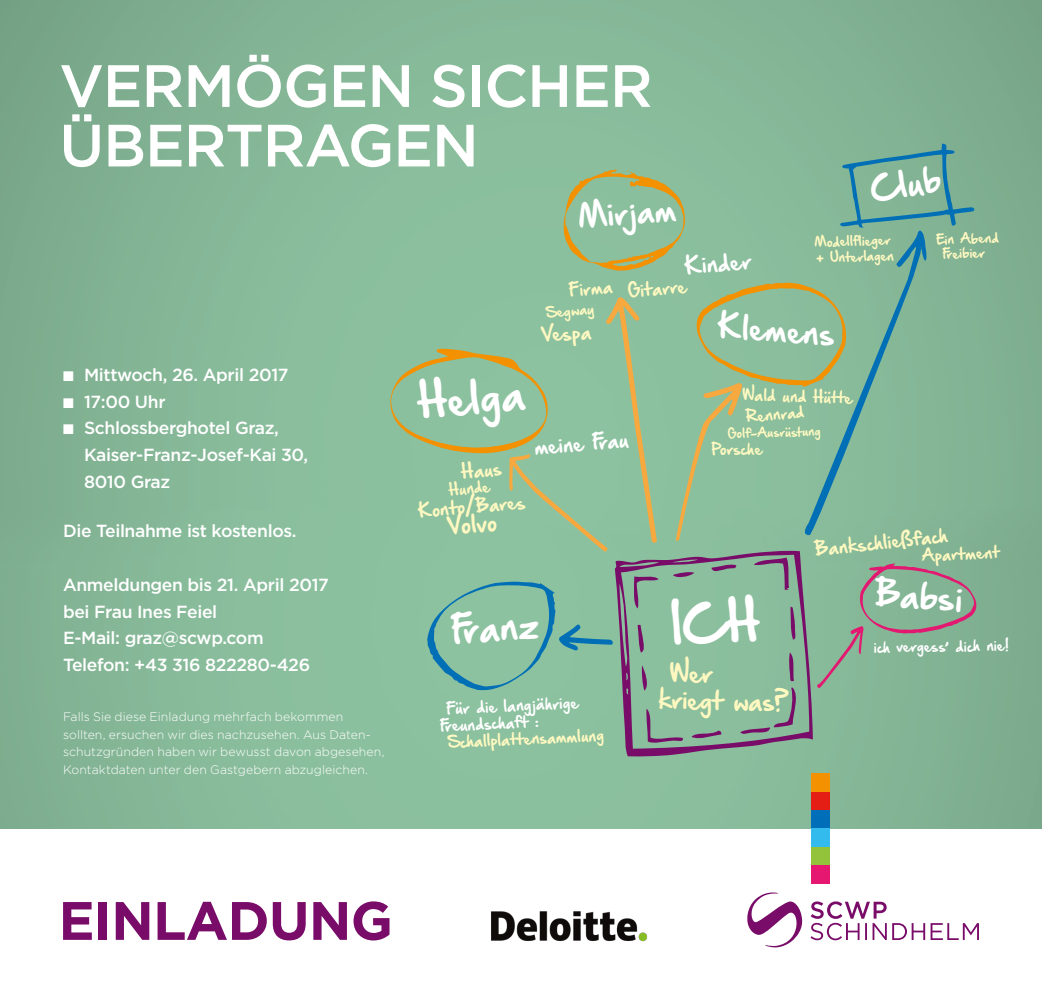
<style>
.page{position:relative;width:1042px;height:998px;background:#fff}
.page>*{position:absolute;margin:0;border:0;box-sizing:border-box;transform-origin:0 0}
.t1{font:500 59.5px/59.5px "Gotham HTF";letter-spacing:-.02em;color:#fff}
.t2{font:700 53.9px "Gotham HTF";letter-spacing:-.015em;color:#790c68}
.t3{font:38.85px "Hand Of Sean Demo";color:#fff}
.t4{font:32.9px "Hand Of Sean Demo";color:#fff}
.t5{font:30.8px "Hand Of Sean Demo";color:#fff}
.t6{font:30.1px "Hand Of Sean Demo";color:#fff}
.t7{font:28.53px "Hand Of Sean Demo";color:#fff}
.t8{font:28.35px "Hand Of Sean Demo";color:#fff}
.t9{font:22.4px/26.9px "Hand Of Sean Demo";color:#fff9c1}
.t10{font:20.65px "Hand Of Sean Demo";color:#fff9c1}
.t11{font:20.12px "Hand Of Sean Demo";color:#fff}
.t12{font:18.2px "Hand Of Sean Demo";color:#fff}
.t13{font:500 17.5px/26.8px "Gotham";letter-spacing:-.02em;color:#fff}
.t14{font:17.32px "Hand Of Sean Demo";color:#fff9c1}
.t15{font:16.45px "Hand Of Sean Demo";color:#fff9c1}
.t16{font:16.1px "Hand Of Sean Demo";color:#fff9c1}
.t17{font:15.58px "Hand Of Sean Demo";color:#fff9c1}
.t18{font:14.35px "Hand Of Sean Demo";color:#fff9c1}
.t19{font:14px "Hand Of Sean Demo";color:#fff9c1}
.t20{font:14px/16.6px "Hand Of Sean Demo";color:#fff}
.t21{font:13.65px "Hand Of Sean Demo";color:#fff9c1}
.t22{font:13.47px "Hand Of Sean Demo";color:#fff9c1}
.t23{font:13.12px "Hand Of Sean Demo";color:#fff}
.t24{font:12.42px "Hand Of Sean Demo";color:#fff9c1}
.t25{font:300 12.25px/17.5px "Gotham HTF";letter-spacing:.005em;color:#fff}
.t26{font:11.9px/14.2px "Hand Of Sean Demo";color:#fff9c1}
.t27{font:11.38px "Hand Of Sean Demo";color:#fff9c1}
</style>
<div class="page">
<div style="left:0;top:0;width:1042px;height:828px;background:linear-gradient(to bottom,#82b293,#87ba99)"></div>
<img style="left:491px;top:911px;width:157px;height:31px">
<div style="left:811px;top:773px;width:18px;height:18px;background:#f39100"></div>
<div style="left:811px;top:791px;width:18px;height:19px;background:#e41e15"></div>
<div style="left:811px;top:810px;width:18px;height:18px;background:#006eb9"></div>
<div style="left:811px;top:828px;width:18px;height:18px;background:#3be"></div>
<div style="left:811px;top:846px;width:18px;height:18px;background:#93c23b"></div>
<div style="left:811px;top:864px;width:18px;height:19px;background:#e61771"></div>
<svg style="left:747px;top:892px;width:56px;height:55px"></svg>
<svg style="left:810px;top:901px;width:169px;height:38px"></svg>
<svg style="left:389px;top:144px;width:587px;height:612px;background:#89b898"></svg>
<h1 class="t1" style="left:59px;top:55px;width:595px">VERMÖGEN SICHER<br>ÜBERTRAGEN</h1>
<h3 class="t8" style="left:577px;top:203px;width:100px;rotate:-5deg">Mirjam</h3>
<p class="t11" style="left:684px;top:256px;width:69px;rotate:-5deg">Kinder</p>
<p class="t17" style="left:568px;top:283px;width:45px;rotate:-6deg">Firma</p>
<p class="t16" style="left:627px;top:283px;width:60px;rotate:-5deg">Gitarre</p>
<h3 class="t6" style="left:868px;top:175px;width:73px;rotate:-10deg">Club</h3>
<p class="t26" style="left:814px;top:236px;width:78px;rotate:-2deg">Modellflieger</p>
<p class="t26" style="left:816px;top:252px;width:80px;rotate:-2deg">+ Unterlagen</p>
<p class="t26" style="left:942px;top:233px;width:58px;text-indent:-6px;rotate:-2deg">Ein Abend<br>Freibier</p>
<p class="t13" style="left:63px;top:361px;width:227px">■ Mittwoch, 26. April 2017</p>
<p class="t13" style="left:63px;top:387px;width:104px">■ 17:00 Uhr</p>
<p class="t13" style="left:84px;top:414px;width:226px;text-indent:-21px">■ Schlossberghotel Graz,<br>Kaiser-Franz-Josef-Kai 30,<br>8010 Graz</p>
<p class="t13" style="left:63px;top:517px;width:235px">Die Teilnahme ist kostenlos.</p>
<p class="t13" style="left:63px;top:570px;width:267px">Anmeldungen bis 21. April 2017 bei Frau Ines Feiel<br>E-Mail: graz@scwp.com<br>Telefon: +43 316 822280-426</p>
<p class="t25" style="left:63px;top:707px;width:323px">Falls Sie diese Einladung mehrfach bekommen sollten, ersuchen wir dies nachzusehen. Aus Daten&shy;schutzgründen haben wir bewusst davon abgesehen, Kontaktdaten unter den Gastgebern abzugleichen.</p>
<p class="t24" style="left:546px;top:306px;width:50px;rotate:-5deg">Segway</p>
<p class="t14" style="left:541px;top:326px;width:51px;rotate:-3deg">Vespa</p>
<h3 class="t3" style="left:416px;top:383px;width:109px;rotate:-5deg">Helga</h3>
<p class="t15" style="left:460px;top:463px;width:42px;rotate:-5deg">Haus</p>
<p class="t22" style="left:448px;top:483px;width:43px;rotate:-6deg">Hunde</p>
<p class="t15" style="left:418px;top:502px;width:109px;rotate:-5deg">Konto/Bares</p>
<p class="t10" style="left:448px;top:516px;width:50px;rotate:-5deg">Volvo</p>
<p class="t12" style="left:533px;top:438px;width:96px;rotate:-5deg">meine Frau</p>
<h3 class="t4" style="left:450px;top:614px;width:89px;rotate:-5deg">Franz</h3>
<p class="t20" style="left:439px;top:702px;width:141px;text-indent:7px;rotate:-3deg">Für die langjährige<br>Freundschaft :</p>
<p class="t19" style="left:448px;top:735px;width:158px;rotate:-3deg">Schallplattensammlung</p>
<h3 class="t7" style="left:719px;top:311px;width:119px;rotate:4deg">Klemens</h3>
<p class="t19" style="left:743px;top:387px;width:112px;rotate:2deg">Wald und Hütte</p>
<p class="t27" style="left:728px;top:428px;width:94px;rotate:-2deg">Golf-Ausrüstung</p>
<p class="t21" style="left:745px;top:410px;width:60px;rotate:-5deg">Rennrad</p>
<p class="t21" style="left:711px;top:442px;width:52px;rotate:-1deg">Porsche</p>
<p class="t15" style="left:814px;top:541px;width:135px;rotate:-6deg">Bankschließfach</p>
<p class="t18" style="left:921px;top:548px;width:79px;rotate:-3deg">Apartment</p>
<p class="t9" style="left:659px;top:660px;width:132px;text-indent:11px;rotate:1deg">Wer<br>kriegt was?</p>
<h3 class="t5" style="left:877px;top:577px;width:89px;rotate:4deg">Babsi</h3>
<p class="t23" style="left:873px;top:640px;width:74px;rotate:-1deg">ich vergess</p>
<p class="t23" style="left:955px;top:639px;width:55px;rotate:-1deg">dich nie!</p>
<h2 class="t2" style="left:59px;top:889px;width:336px">EINLADUNG</h2>
</div>
